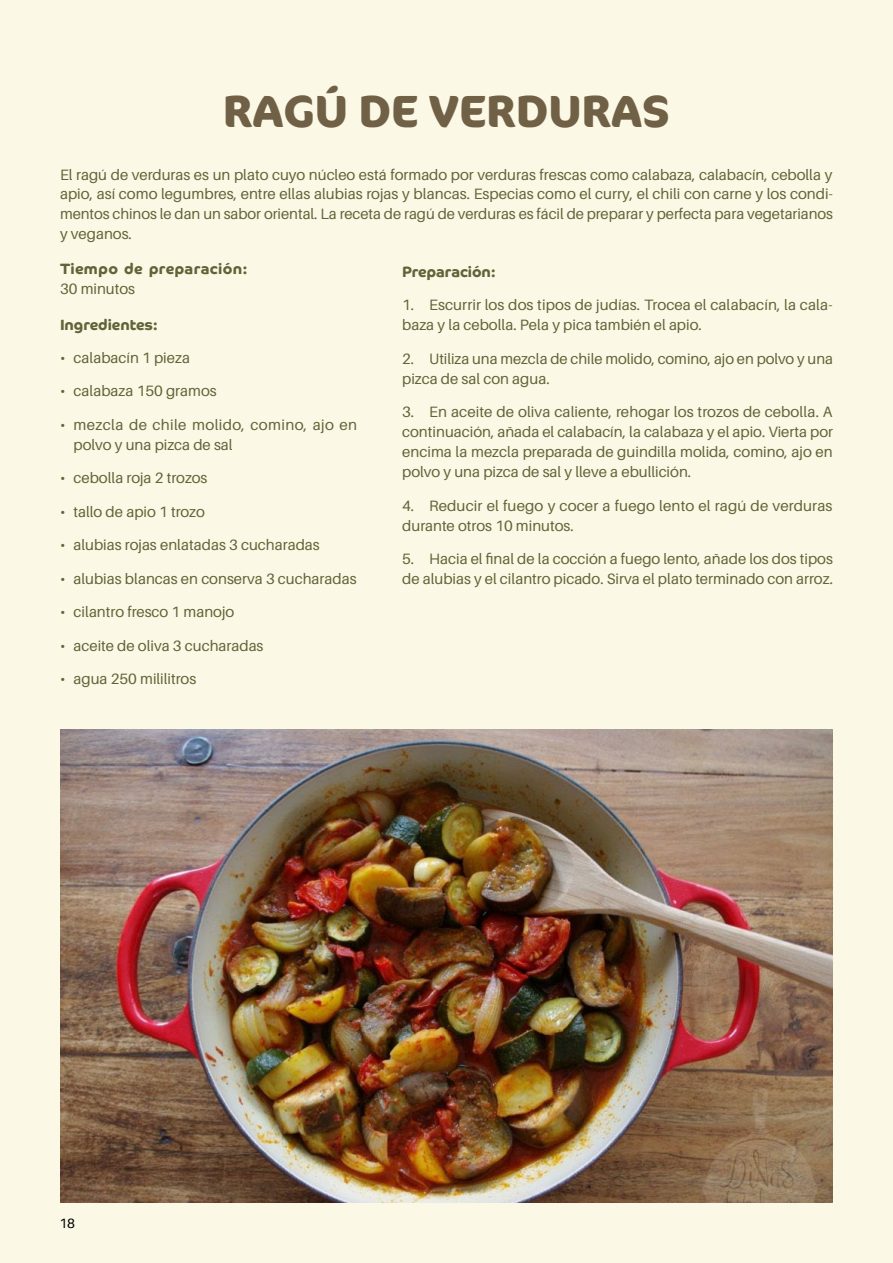
<style>
.page{position:relative;width:893px;height:1263px;background:#fff}
.page>*{position:absolute;margin:0;border:0;box-sizing:border-box;transform-origin:0 0}
.t1{font:700 45px "Cocon Pro";color:#706046}
.t2{font:15px/20px "Aileron";color:#626337}
.t3{font:15px/20px "Aileron";letter-spacing:.02em;color:#626337}
.t4{font:700 15px "Co Headline";color:#626337}
.t5{font:700 15px "Co Headline";letter-spacing:.025em;color:#626337}
.t6{font:13.5px "Aileron";color:#000}
</style>
<div class="page">
<div style="left:0;top:0;width:892px;height:1263px;background:#fcf8e6"></div>
<img style="left:60px;top:729px;width:772px;height:474px">
<h1 class="t1" style="left:223px;top:80px;width:448px">RAGÚ DE VERDURAS</h1>
<p class="t2" style="left:60px;top:165px;width:774px;text-align:justify">El ragú de verduras es un plato cuyo núcleo está formado por verduras frescas como calabaza, calabacín, cebolla y apio, así como legumbres, entre ellas alubias rojas y blancas. Especias como el curry, el chili con carne y los condi&shy;mentos chinos le dan un sabor oriental. La receta de ragú de verduras es fácil de preparar y perfecta para vegetarianos y veganos.</p>
<p class="t5" style="left:60px;top:260px;width:189px">Tiempo de preparación:</p>
<p class="t2" style="left:60px;top:279px;width:76px">30 minutos</p>
<p class="t4" style="left:60px;top:316px;width:99px">Ingredientes:</p>
<p class="t2" style="left:60px;top:348px;width:131px">• calabacín 1 pieza</p>
<p class="t2" style="left:60px;top:381px;width:158px">• calabaza 150 gramos</p>
<p class="t3" style="left:74px;top:415px;width:285px;text-indent:-14px">• mezcla de chile molido, comino, ajo en polvo y una pizca de sal</p>
<p class="t2" style="left:60px;top:468px;width:149px">• cebolla roja 2 trozos</p>
<p class="t2" style="left:60px;top:502px;width:146px">• tallo de apio 1 trozo</p>
<p class="t2" style="left:60px;top:535px;width:261px">• alubias rojas enlatadas 3 cucharadas</p>
<p class="t2" style="left:60px;top:569px;width:298px">• alubias blancas en conserva 3 cucharadas</p>
<p class="t2" style="left:60px;top:602px;width:176px">• cilantro fresco 1 manojo</p>
<p class="t2" style="left:60px;top:636px;width:205px">• aceite de oliva 3 cucharadas</p>
<p class="t2" style="left:60px;top:669px;width:138px">• agua 250 mililitros</p>
<p class="t4" style="left:402px;top:263px;width:95px">Preparación:</p>
<p class="t2" style="left:402px;top:295px;width:432px">1. Escurrir los dos tipos de judías. Trocea el calabacín, la cala&shy;baza y la cebolla. Pela y pica también el apio.</p>
<p class="t2" style="left:402px;top:349px;width:432px">2. Utiliza una mezcla de chile molido, comino, ajo en polvo y una pizca de sal con agua.</p>
<p class="t2" style="left:402px;top:402px;width:432px;text-align:justify">3. En aceite de oliva caliente, rehogar los trozos de cebolla. A continuación, añada el calabacín, la calabaza y el apio. Vierta por encima la mezcla preparada de guindilla molida, comino, ajo en polvo y una pizca de sal y lleve a ebullición.</p>
<p class="t2" style="left:402px;top:496px;width:432px">4. Reducir el fuego y cocer a fuego lento el ragú de verduras durante otros 10 minutos.</p>
<p class="t2" style="left:402px;top:549px;width:432px">5. Hacia el final de la cocción a fuego lento, añade los dos tipos de alubias y el cilantro picado. Sirva el plato terminado con arroz.</p>
<p class="t6" style="left:59px;top:1216px;width:17px">18</p>
</div>
